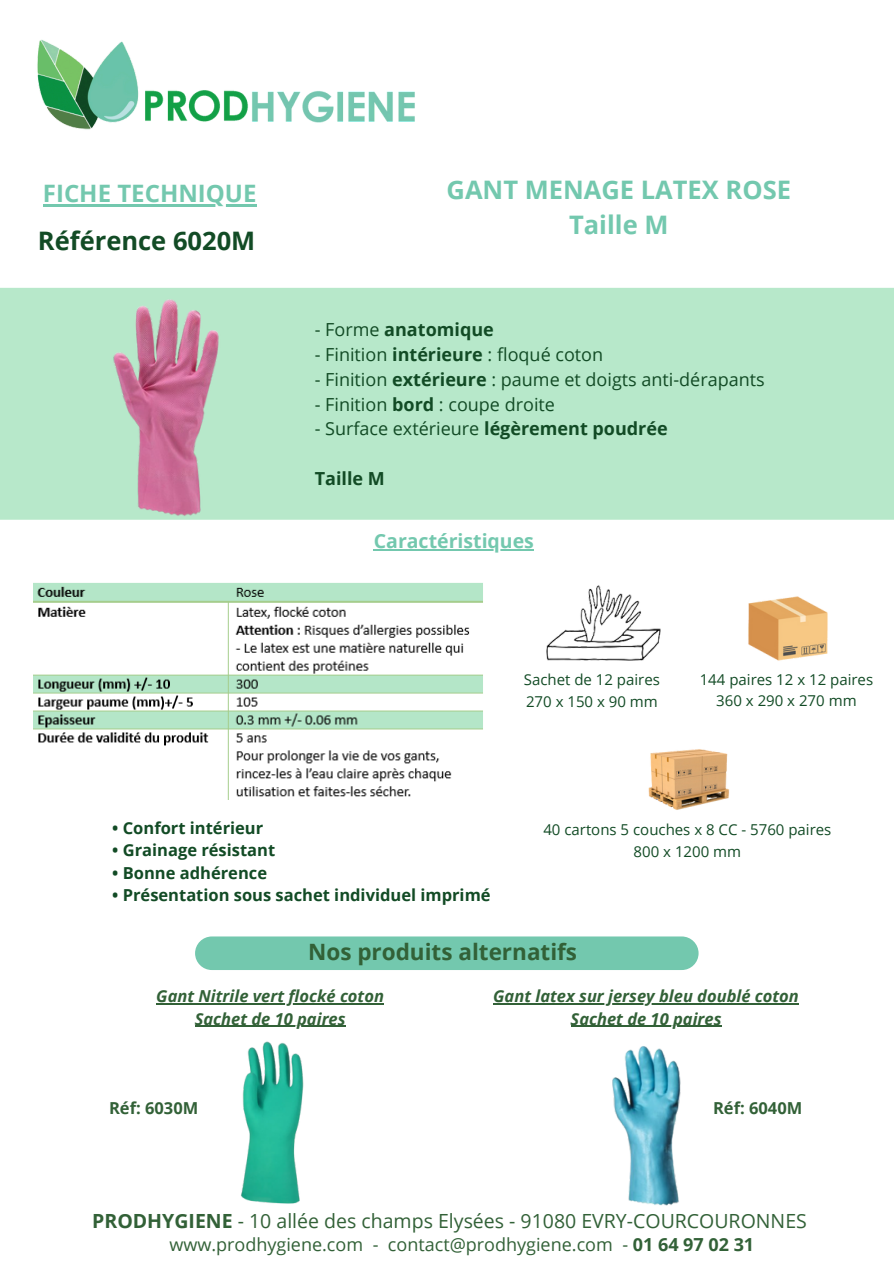
<style>
.page{position:relative;width:894px;height:1264px;background:#fff}
.page>*{position:absolute;margin:0;border:0;box-sizing:border-box;transform-origin:0 0}
.t1{font:700 25.5px/34.8px "Open Sans";color:#73c8ae;text-align:center}
.t2{font:700 25.5px "Open Sans";color:#124b25}
.t3{font:700 24px "Open Sans";color:#73c8ae}
.t4{font:700 22.5px "Open Sans";color:#326137}
.t5{font:19.5px "Open Sans";color:#326137}
.t6{font:700 19.5px "Open Sans";color:#73c8ae}
.t7{font:18px "Open Sans";color:#124b25}
.t8{font:18px "Open Sans";color:#326137}
.t9{font:700 18px "Open Sans";color:#124b25}
.t10{font:italic 700 16.5px "Open Sans";color:#326137}
.t11{font:700 16.5px "Open Sans";color:#124b25}
.t12{font:700 16.5px "Open Sans";color:#326137}
.t13{font:15px "Open Sans";color:#124b25}
.s1{font-weight:400}
.s2{font-weight:700}
</style>
<div class="page">
<img style="left:37px;top:39px;width:378px;height:91px">
<div style="left:0;top:288px;width:893px;height:231px;background:#b7e8ca"></div>
<div style="left:0;top:298px;width:893px;height:211px;background:#b7e8ca"></div>
<img style="left:748px;top:596px;width:80px;height:65px">
<img style="left:648px;top:749px;width:81px;height:61px">
<div style="left:195px;top:936px;width:503px;height:34px;background:#73c8ae;border-radius:17px"></div>
<img style="left:546px;top:585px;width:115px;height:75px">
<img style="left:105px;top:287px;width:120px;height:233px">
<img style="left:241px;top:1041px;width:63px;height:163px">
<img style="left:612px;top:1046px;width:69px;height:160px">
<img style="left:34px;top:583px;width:449px;height:216px">
<hr style="left:373px;top:549px;width:161px;height:1px;background:#73c8ae">
<hr style="left:43px;top:204px;width:213px;height:2px;background:#73c8ae">
<hr style="left:493px;top:1003px;width:305px;height:1px;background:#326137">
<hr style="left:570px;top:1025px;width:151px;height:1px;background:#326137">
<hr style="left:156px;top:1003px;width:228px;height:1px;background:#326137">
<hr style="left:195px;top:1025px;width:150px;height:1px;background:#326137">
<p class="t3" style="left:43px;top:176px;width:215px">FICHE TECHNIQUE</p>
<p class="t2" style="left:38px;top:222px;width:219px">Référence 6020M</p>
<p class="t1" style="left:446px;top:172px;width:346px">GANT MENAGE LATEX ROSE<br>Taille M</p>
<h5 class="t9" style="left:314px;top:317px;width:180px"><span class="s1">- Forme</span> anatomique</h5>
<h5 class="t7" style="left:314px;top:342px;width:290px">- Finition <span class="s2">intérieure</span> : floqué coton</h5>
<h5 class="t7" style="left:314px;top:366px;width:451px">- Finition <span class="s2">extérieure</span> : paume et doigts anti-dérapants</h5>
<h5 class="t7" style="left:314px;top:391px;width:242px">- Finition <span class="s2">bord</span> : coupe droite</h5>
<h5 class="t7" style="left:314px;top:416px;width:354px">- Surface extérieure <span class="s2">légèrement poudrée</span></h5>
<h5 class="t9" style="left:314px;top:465px;width:72px">Taille M</h5>
<h4 class="t6" style="left:373px;top:527px;width:162px">Caractéristiques</h4>
<h6 class="t13" style="left:523px;top:669px;width:138px">Sachet de 12 paires</h6>
<h6 class="t13" style="left:526px;top:691px;width:133px">270 x 150 x 90 mm</h6>
<p class="t13" style="left:699px;top:669px;width:175px">144 paires 12 x 12 paires</p>
<p class="t13" style="left:716px;top:690px;width:142px">360 x 290 x 270 mm</p>
<h6 class="t11" style="left:112px;top:816px;width:152px">• Confort intérieur</h6>
<h6 class="t11" style="left:112px;top:838px;width:164px">• Grainage résistant</h6>
<h6 class="t11" style="left:112px;top:861px;width:156px">• Bonne adhérence</h6>
<h6 class="t11" style="left:112px;top:883px;width:380px">• Présentation sous sachet individuel imprimé</h6>
<p class="t13" style="left:543px;top:819px;width:289px">40 cartons 5 couches x 8 CC - 5760 paires</p>
<p class="t13" style="left:633px;top:840px;width:109px">800 x 1200 mm</p>
<p class="t4" style="left:308px;top:935px;width:270px">Nos produits alternatifs</p>
<h6 class="t10" style="left:493px;top:984px;width:307px">Gant latex sur jersey bleu doublé coton</h6>
<p class="t10" style="left:570px;top:1007px;width:152px">Sachet de 10 paires</p>
<p class="t10" style="left:156px;top:984px;width:229px">Gant Nitrile vert flocké coton</p>
<h3 class="t10" style="left:195px;top:1007px;width:152px">Sachet de 10 paires</h3>
<h6 class="t12" style="left:109px;top:1096px;width:91px">Réf: 6030M</h6>
<p class="t12" style="left:712px;top:1096px;width:91px">Réf: 6040M</p>
<p class="t5" style="left:92px;top:1207px;width:716px"><span class="s2">PRODHYGIENE</span> - 10 allée des champs Elysées - 91080 EVRY-COURCOURONNES</p>
<p class="t8" style="left:169px;top:1231px;width:586px">www.prodhygiene.com - contact@prodhygiene.com - <span class="s2">01 64 97 02 31</span></p>
</div>
